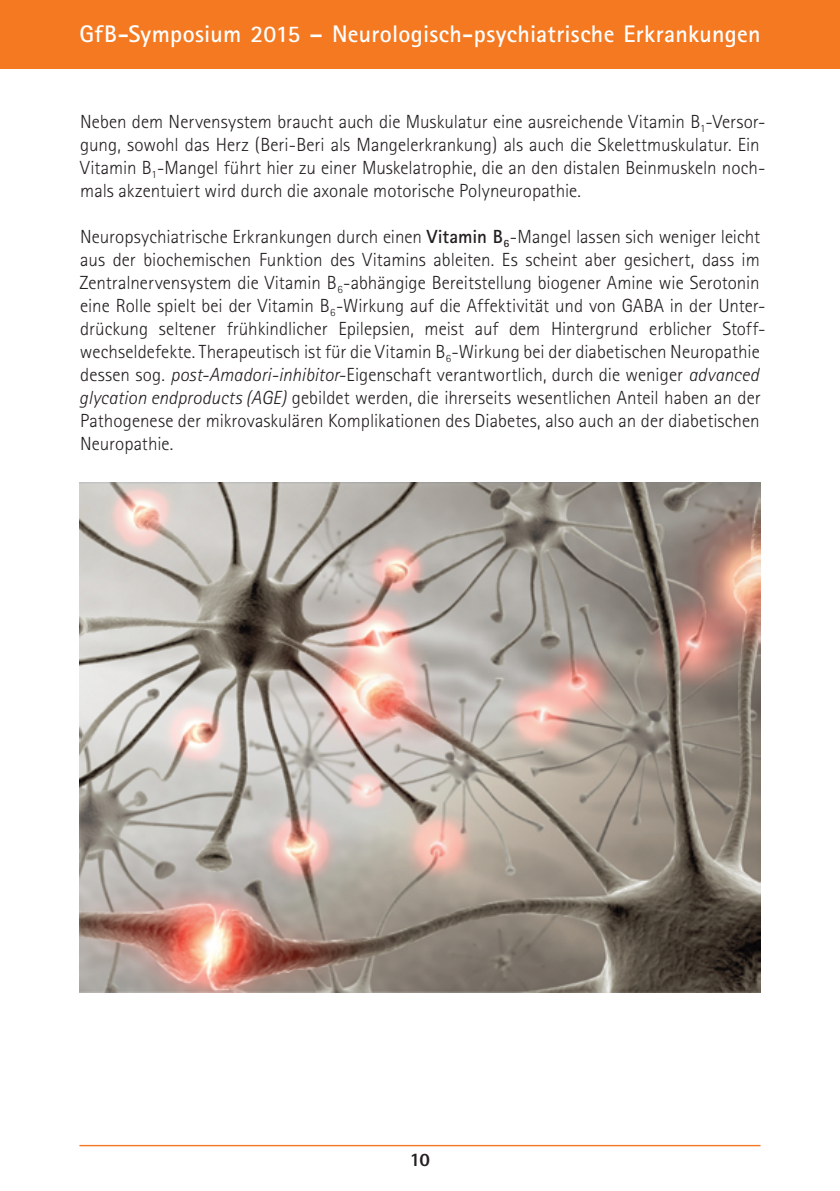
<style>
.page{position:relative;width:840px;height:1191px;background:#fff}
.page>*{position:absolute;margin:0;border:0;box-sizing:border-box;transform-origin:0 0}
.t1{font:700 24px "Rotis Sans Serif";letter-spacing:.01em;color:#fff}
.t2{font:300 19px/23px "Rotis Sans Serif";color:#231f20}
.t3{font:800 19px "Rotis Sans Serif";color:#231f20}
.s1{font-weight:700}
.s2{font-style:italic}
</style>
<div class="page">
<div style="left:0;top:0;width:839px;height:68px;background:#f47921"></div>
<hr style="left:79px;top:1144px;width:681px;height:2px;background:#f47921">
<img style="left:79px;top:482px;width:681px;height:511px">
<p class="t1" style="left:79px;top:18px;width:682px">GfB-Symposium 2015 – Neurologisch-psychiatrische Erkrankungen</p>
<p class="t2" style="left:80px;top:110px;width:686px">Neben dem Nervensystem braucht auch die Muskulatur eine ausreichende Vitamin B<sub>1</sub>-Versor&shy;gung, sowohl das Herz (Beri-Beri als Mangelerkrankung) als auch die Skelettmuskulatur. Ein Vitamin B<sub>1</sub>-Mangel führt hier zu einer Muskelatrophie, die an den distalen Beinmuskeln noch&shy;mals akzentuiert wird durch die axonale motorische Polyneuropathie.</p>
<p class="t2" style="left:79px;top:225px;width:685px">Neuropsychiatrische Erkrankungen durch einen <span class="s1">Vitamin B</span><sub>6</sub>-Mangel lassen sich weniger leicht aus der biochemischen Funktion des Vitamins ableiten. Es scheint aber gesichert, dass im Zentralnervensystem die Vitamin B<sub>6</sub>-abhängige Bereitstellung biogener Amine wie Serotonin eine Rolle spielt bei der Vitamin B<sub>6</sub>-Wirkung auf die Affektivität und von GABA in der Unter&shy;drückung seltener frühkindlicher Epilepsien, meist auf dem Hintergrund erblicher Stoff&shy;wechseldefekte. Therapeutisch ist für die Vitamin B<sub>6</sub>-Wirkung bei der diabetischen Neuropathie dessen sog. <span class="s2">post-Amadori-inhibitor</span>-Eigenschaft verantwortlich, durch die weniger <span class="s2">advanced glycation endproducts (AGE)</span> gebildet werden, die ihrerseits wesentlichen Anteil haben an der Pathogenese der mikrovaskulären Komplikationen des Diabetes, also auch an der diabetischen Neuropathie.</p>
<p class="t3" style="left:409px;top:1147px;width:22px">10</p>
</div>
